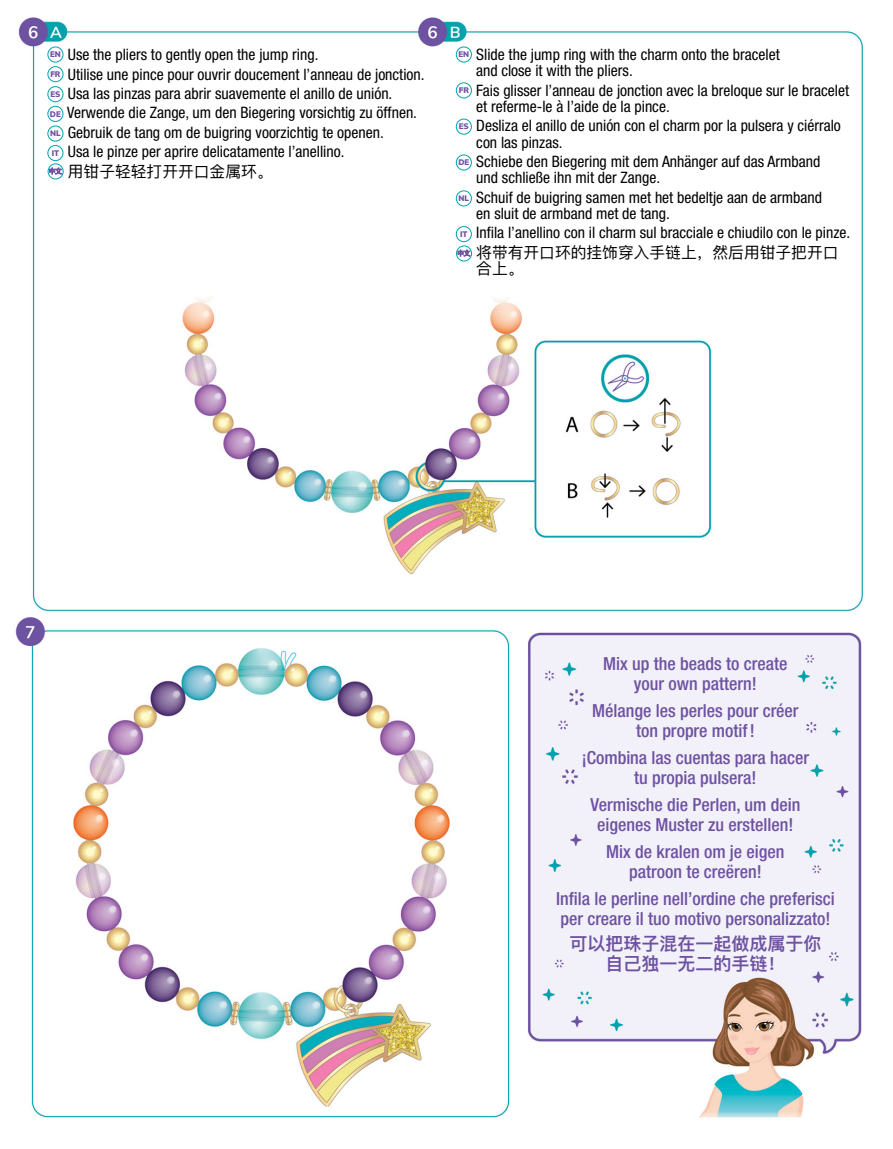
<style>
.page{position:relative;width:893px;height:1149px;background:#fff}
.page>*{position:absolute;margin:0;border:0;box-sizing:border-box;transform-origin:0 0}
.t1{font:500 condensed 18px/20.2px "Helvetica Neue LT Std";color:#6e52a2;text-align:center}
.t2{font:600 18px/19.1px "Ping Fang SC";color:#6e52a2;text-align:center}
.t3{font:condensed 15.75px/19.3px "Helvetica Neue LT Std";color:#000}
.t4{font:15.75px/16.2px "Ping Fang SC";color:#000}
.t5{font:900 7.88px "Muli";color:#6e52a2}
.t6{font:6.98px "Arial Unicode MS";color:#6e52a2}
</style>
<div class="page">
<img style="left:15px;top:17px;width:848px;height:1101px">
<div style="left:48px;top:47px;width:15px;height:15px;background:#fff;border-radius:50%"></div>
<div style="left:47px;top:47px;width:16px;height:15px;border:1px solid #00a2ae;border-radius:50%"></div>
<div style="left:48px;top:67px;width:15px;height:15px;background:#fff;border-radius:50%"></div>
<div style="left:47px;top:66px;width:16px;height:16px;border:1px solid #00a2ae;border-radius:50%"></div>
<div style="left:48px;top:87px;width:15px;height:15px;background:#fff;border-radius:50%"></div>
<div style="left:47px;top:86px;width:16px;height:16px;border:1px solid #00a2ae;border-radius:50%"></div>
<div style="left:48px;top:106px;width:15px;height:15px;background:#fff;border-radius:50%"></div>
<div style="left:47px;top:106px;width:16px;height:16px;border:1px solid #00a2ae;border-radius:50%"></div>
<div style="left:48px;top:126px;width:15px;height:15px;background:#fff;border-radius:50%"></div>
<div style="left:47px;top:125px;width:16px;height:16px;border:1px solid #00a2ae;border-radius:50%"></div>
<div style="left:48px;top:145px;width:15px;height:15px;background:#fff;border-radius:50%"></div>
<div style="left:47px;top:145px;width:16px;height:16px;border:1px solid #00a2ae;border-radius:50%"></div>
<div style="left:456px;top:47px;width:15px;height:15px;background:#fff;border-radius:50%"></div>
<div style="left:456px;top:47px;width:16px;height:15px;border:1px solid #00a2ae;border-radius:50%"></div>
<div style="left:456px;top:83px;width:15px;height:15px;background:#fff;border-radius:50%"></div>
<div style="left:456px;top:82px;width:16px;height:16px;border:1px solid #00a2ae;border-radius:50%"></div>
<div style="left:456px;top:119px;width:15px;height:15px;background:#fff;border-radius:50%"></div>
<div style="left:456px;top:119px;width:16px;height:15px;border:1px solid #00a2ae;border-radius:50%"></div>
<div style="left:456px;top:155px;width:15px;height:15px;background:#fff;border-radius:50%"></div>
<div style="left:456px;top:154px;width:16px;height:16px;border:1px solid #00a2ae;border-radius:50%"></div>
<div style="left:456px;top:191px;width:15px;height:15px;background:#fff;border-radius:50%"></div>
<div style="left:456px;top:190px;width:16px;height:16px;border:1px solid #00a2ae;border-radius:50%"></div>
<div style="left:456px;top:226px;width:15px;height:15px;background:#fff;border-radius:50%"></div>
<div style="left:456px;top:226px;width:16px;height:16px;border:1px solid #00a2ae;border-radius:50%"></div>
<div style="left:456px;top:246px;width:16px;height:15px;background:#fff;border-radius:50%"></div>
<div style="left:456px;top:245px;width:16px;height:16px;border:1px solid #00a2ae;border-radius:50%"></div>
<div style="left:48px;top:164px;width:15px;height:15px;background:#fff;border-radius:50%"></div>
<div style="left:48px;top:163px;width:16px;height:16px;border:1px solid #00a2ae;border-radius:50%"></div>
<p class="t3" style="left:67px;top:45px;width:359px">Use the pliers to gently open the jump ring.<br>Utilise une pince pour ouvrir doucement l’anneau de jonction.<br>Usa las pinzas para abrir suavemente el anillo de unión.<br>Verwende die Zange, um den Biegering vorsichtig zu öffnen.<br>Gebruik de tang om de buigring voorzichtig te openen.<br>Usa le pinze per aprire delicatamente l’anellino.</p>
<p class="t4" style="left:68px;top:163px;width:206px">用钳子轻轻打开开口金属环。</p>
<p class="t5" style="left:50px;top:49px;width:12px">EN</p>
<p class="t5" style="left:50px;top:68px;width:12px">FR</p>
<p class="t5" style="left:50px;top:88px;width:11px">ES</p>
<p class="t5" style="left:50px;top:108px;width:12px">DE</p>
<p class="t5" style="left:50px;top:128px;width:12px">NL</p>
<p class="t5" style="left:52px;top:147px;width:9px">IT</p>
<p class="t6" style="left:49px;top:166px;width:15px">中文</p>
<p class="t3" style="left:476px;top:46px;width:305px;line-height:16.2px">Slide the jump ring with the charm onto the bracelet and close it with the pliers.</p>
<p class="t3" style="left:476px;top:82px;width:374px;line-height:16.2px">Fais glisser l’anneau de jonction avec la breloque sur le bracelet et referme-le à l’aide de la pince.</p>
<p class="t3" style="left:476px;top:118px;width:366px;line-height:16.2px">Desliza el anillo de unión con el charm por la pulsera y ciérralo con las pinzas.</p>
<p class="t3" style="left:476px;top:153px;width:345px;line-height:16.2px">Schiebe den Biegering mit dem Anhänger auf das Armband und schließe ihn mit der Zange.</p>
<p class="t3" style="left:476px;top:189px;width:347px;line-height:16.2px">Schuif de buigring samen met het bedeltje aan de armband en sluit de armband met de tang.</p>
<p class="t3" style="left:476px;top:223px;width:376px">Infila l’anellino con il charm sul bracciale e chiudilo con le pinze.</p>
<p class="t4" style="left:476px;top:244px;width:364px">将带有开口环的挂饰穿入手链上，然后用钳子把开口合上。</p>
<p class="t5" style="left:458px;top:49px;width:12px">EN</p>
<p class="t5" style="left:459px;top:85px;width:12px">FR</p>
<p class="t5" style="left:459px;top:121px;width:11px">ES</p>
<p class="t5" style="left:458px;top:157px;width:12px">DE</p>
<p class="t5" style="left:459px;top:192px;width:12px">NL</p>
<p class="t5" style="left:460px;top:228px;width:9px">IT</p>
<p class="t6" style="left:457px;top:248px;width:15px">中文</p>
<p class="t1" style="left:603px;top:653px;width:186px">Mix up the beads to create your own pattern!</p>
<p class="t1" style="left:592px;top:700px;width:208px">Mélange les perles pour créer ton propre motif!</p>
<p class="t1" style="left:582px;top:747px;width:229px">¡Combina las cuentas para hacer tu propia pulsera!</p>
<p class="t1" style="left:590px;top:793px;width:211px">Vermische die Perlen, um dein eigenes Muster zu erstellen!</p>
<p class="t1" style="left:606px;top:840px;width:180px">Mix de kralen om je eigen patroon te creëren!</p>
<p class="t1" style="left:556px;top:887px;width:280px;text-align:left">Infila le perline nell’ordine che preferisci per creare il tuo motivo personalizzato!</p>
<p class="t2" style="left:569px;top:933px;width:253px">可以把珠子混在一起做成属于你自己独一无二的手链！</p>
</div>
